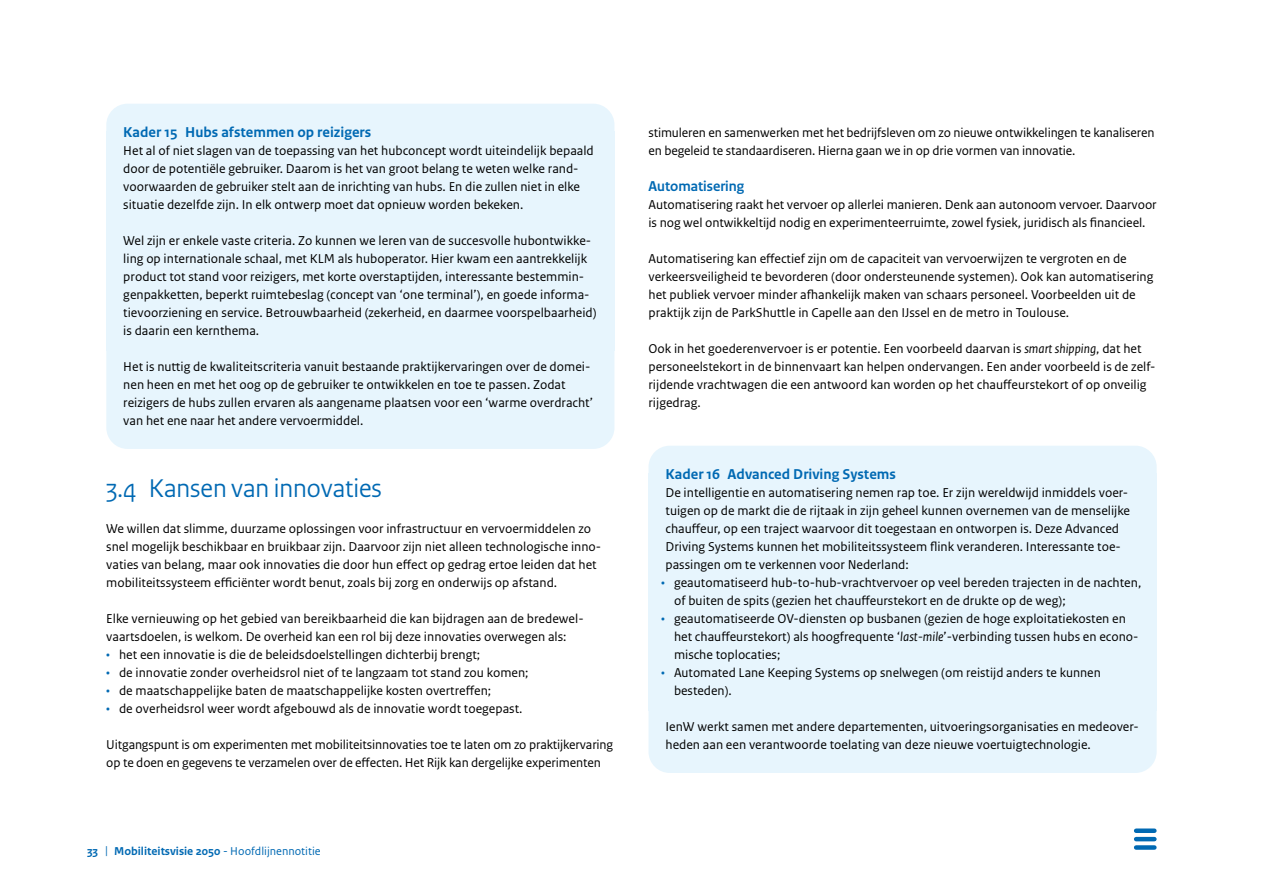
<style>
.page{position:relative;width:1263px;height:893px;background:#fff}
.page>*{position:absolute;margin:0;border:0;box-sizing:border-box;transform-origin:0 0}
.Paragraaf_H3{font:27px "Rijksoverheid Sans Heading";color:#0069b3}
.K_-_tussenkopje_-_H4{font:700 15px "Rijksoverheid Sans Text";color:#0069b3}
.Subparagraaf_ongenum{font:700 15px "Rijksoverheid Sans Heading";color:#0069b3}
.K_-_platte_tekst_-_P{font:13.5px/18px "Rijksoverheid Sans Text";color:#000}
.Platte_tekst_-_P{font:13.5px/18px "Rijksoverheid Sans Text";color:#000}
.K_-_platte_tekst_wit{font:13.5px/18px "Rijksoverheid Sans Text";color:#000}
.t1{font:700 12px "Rijksoverheid Sans Text";color:#0069b3}
.s1{color:#0069b3}
.s2{font-weight:400}
.s3{font-style:italic}
</style>
<div class="page">
<div style="left:1136px;top:828px;width:18px;height:5px;background:#0069b3"></div>
<hr style="left:1136px;top:837px;width:18px;height:4px;background:#0069b3">
<div style="left:1136px;top:845px;width:18px;height:5px;background:#0069b3"></div>
<div style="left:106px;top:104px;width:508px;height:27px;background:#e7f5fd"></div>
<div style="left:106px;top:131px;width:508px;height:93px;background:#e7f5fd"></div>
<div style="left:106px;top:221px;width:508px;height:129px;background:#e7f5fd"></div>
<div style="left:106px;top:350px;width:508px;height:99px;background:#e7f5fd"></div>
<div style="left:648px;top:446px;width:509px;height:27px;background:#e7f5fd"></div>
<div style="left:648px;top:473px;width:509px;height:111px;background:#e7f5fd"></div>
<div style="left:648px;top:563px;width:509px;height:57px;background:#e7f5fd"></div>
<div style="left:648px;top:599px;width:509px;height:75px;background:#e7f5fd"></div>
<div style="left:648px;top:653px;width:509px;height:57px;background:#e7f5fd"></div>
<div style="left:648px;top:710px;width:509px;height:63px;background:#e7f5fd"></div>
<h4 class="K_-_tussenkopje_-_H4" style="left:123px;top:124px;width:249px">Kader 15 Hubs afstemmen op reizigers</h4>
<p class="K_-_platte_tekst_-_P" style="left:123px;top:142px;width:472px">Het al of niet slagen van de toepassing van het hubconcept wordt uiteindelijk bepaald door de potentiële gebruiker. Daarom is het van groot belang te weten welke rand&shy;voorwaarden de gebruiker stelt aan de inrichting van hubs. En die zullen niet in elke situatie dezelfde zijn. In elk ontwerp moet dat opnieuw worden bekeken.</p>
<p class="K_-_platte_tekst_-_P" style="left:123px;top:232px;width:475px">Wel zijn er enkele vaste criteria. Zo kunnen we leren van de succesvolle hubontwikke&shy;ling op internationale schaal, met KLM als huboperator. Hier kwam een aantrekkelijk product tot stand voor reizigers, met korte overstaptijden, interessante bestemmin&shy;genpakketten, beperkt ruimtebeslag (concept van ‘one terminal’), en goede informa&shy;tievoorziening en service. Betrouwbaarheid (zekerheid, en daarmee voorspelbaarheid) is daarin een kernthema.</p>
<p class="K_-_platte_tekst_wit" style="left:123px;top:358px;width:471px">Het is nuttig de kwaliteitscriteria vanuit bestaande praktijkervaringen over de domei&shy;nen heen en met het oog op de gebruiker te ontwikkelen en toe te passen. Zodat reizigers de hubs zullen ervaren als aangename plaatsen voor een ‘warme overdracht’ van het ene naar het andere vervoermiddel.</p>
<h3 class="Paragraaf_H3" style="left:106px;top:473px;width:277px">3.4 Kansen van innovaties</h3>
<p class="Platte_tekst_-_P" style="left:106px;top:520px;width:496px">We willen dat slimme, duurzame oplossingen voor infrastructuur en vervoermiddelen zo snel mogelijk beschikbaar en bruikbaar zijn. Daarvoor zijn niet alleen technologische inno&shy;vaties van belang, maar ook innovaties die door hun effect op gedrag ertoe leiden dat het mobiliteitssysteem efficiënter wordt benut, zoals bij zorg en onderwijs op afstand.</p>
<p class="Platte_tekst_-_P" style="left:106px;top:610px;width:479px">Elke vernieuwing op het gebied van bereikbaarheid die kan bijdragen aan de bredewel&shy;vaartsdoelen, is welkom. De overheid kan een rol bij deze innovaties overwegen als:</p>
<p class="K_-_platte_tekst_-_P" style="left:106px;top:646px;width:375px"><span class="s1">•</span> het een innovatie is die de beleidsdoelstellingen dichterbij brengt;</p>
<p class="K_-_platte_tekst_-_P" style="left:106px;top:664px;width:424px"><span class="s1">•</span> de innovatie zonder overheidsrol niet of te langzaam tot stand zou komen;</p>
<p class="K_-_platte_tekst_-_P" style="left:106px;top:682px;width:386px"><span class="s1">•</span> de maatschappelijke baten de maatschappelijke kosten overtreffen;</p>
<p class="K_-_platte_tekst_-_P" style="left:106px;top:700px;width:418px"><span class="s1">•</span> de overheidsrol weer wordt afgebouwd als de innovatie wordt toegepast.</p>
<p class="Platte_tekst_-_P" style="left:106px;top:736px;width:508px">Uitgangspunt is om experimenten met mobiliteitsinnovaties toe te laten om zo praktijkervaring op te doen en gegevens te verzamelen over de effecten. Het Rijk kan dergelijke experimenten</p>
<p class="t1" style="left:87px;top:844px;width:235px">33 <span class="s2">|</span> Mobiliteitsvisie 2050 <span class="s2">- Hoofdlijnennotitie</span></p>
<p class="Platte_tekst_-_P" style="left:648px;top:124px;width:508px">stimuleren en samenwerken met het bedrijfsleven om zo nieuwe ontwikkelingen te kanaliseren en begeleid te standaardiseren. Hierna gaan we in op drie vormen van innovatie.</p>
<h4 class="Subparagraaf_ongenum" style="left:648px;top:178px;width:97px">Automatisering</h4>
<p class="Platte_tekst_-_P" style="left:648px;top:196px;width:510px">Automatisering raakt het vervoer op allerlei manieren. Denk aan autonoom vervoer. Daarvoor is nog wel ontwikkeltijd nodig en experimenteerruimte, zowel fysiek, juridisch als financieel.</p>
<p class="Platte_tekst_-_P" style="left:648px;top:250px;width:506px">Automatisering kan effectief zijn om de capaciteit van vervoerwijzen te vergroten en de verkeersveiligheid te bevorderen (door ondersteunende systemen). Ook kan automatisering het publiek vervoer minder afhankelijk maken van schaars personeel. Voorbeelden uit de praktijk zijn de ParkShuttle in Capelle aan den IJssel en de metro in Toulouse.</p>
<p class="Platte_tekst_-_P" style="left:648px;top:340px;width:508px">Ook in het goederenvervoer is er potentie. Een voorbeeld daarvan is <span class="s3">smart shipping</span>, dat het personeelstekort in de binnenvaart kan helpen ondervangen. Een ander voorbeeld is de zelf&shy;rijdende vrachtwagen die een antwoord kan worden op het chauffeurstekort of op onveilig rijgedrag.</p>
<h4 class="K_-_tussenkopje_-_H4" style="left:665px;top:466px;width:232px">Kader 16 Advanced Driving Systems</h4>
<p class="K_-_platte_tekst_-_P" style="left:665px;top:484px;width:466px">De intelligentie en automatisering nemen rap toe. Er zijn wereldwijd inmiddels voer&shy;tuigen op de markt die de rijtaak in zijn geheel kunnen overnemen van de menselijke chauffeur, op een traject waarvoor dit toegestaan en ontworpen is. Deze Advanced Driving Systems kunnen het mobiliteitssysteem flink veranderen. Interessante toe&shy;passingen om te verkennen voor Nederland:</p>
<p class="K_-_platte_tekst_-_P" style="left:674px;top:574px;width:469px;text-indent:-13px"><span class="s1">•</span> geautomatiseerd hub-to-hub-vrachtvervoer op veel bereden trajecten in de nachten, of buiten de spits (gezien het chauffeurstekort en de drukte op de weg);</p>
<p class="K_-_platte_tekst_-_P" style="left:674px;top:610px;width:466px;text-indent:-13px"><span class="s1">•</span> geautomatiseerde OV-diensten op busbanen (gezien de hoge exploitatiekosten en het chauffeurstekort) als hoogfrequente ‘<span class="s3">last-mile</span>’-verbinding tussen hubs en econo&shy;mische toplocaties;</p>
<p class="K_-_platte_tekst_-_P" style="left:674px;top:664px;width:428px;text-indent:-13px"><span class="s1">•</span> Automated Lane Keeping Systems op snelwegen (om reistijd anders te kunnen besteden).</p>
<p class="K_-_platte_tekst_wit" style="left:665px;top:718px;width:475px">IenW werkt samen met andere departementen, uitvoeringsorganisaties en medeover&shy;heden aan een verantwoorde toelating van deze nieuwe voertuigtechnologie.</p>
</div>
